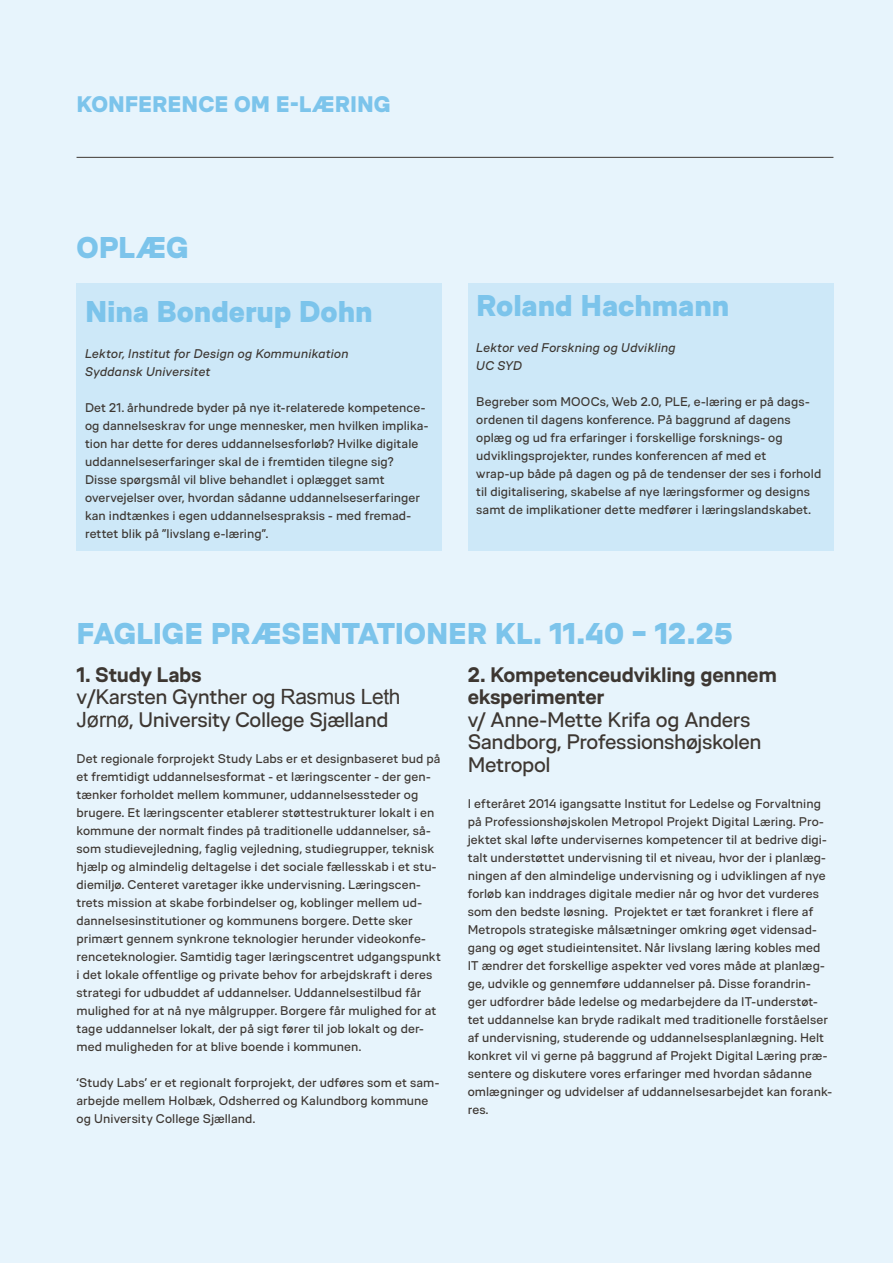
<style>
.page{position:relative;width:893px;height:1263px;background:#e7f4fc}
.page>*{position:absolute;margin:0;border:0;box-sizing:border-box;transform-origin:0 0}
.t1{font:900 30px "VIA Type";letter-spacing:-.005em;color:#7cc4eb}
.t2{font:900 22.5px "VIA Type";color:#7cc4eb}
.t3{font:21px/22.5px "VIA Type";letter-spacing:-.02em;color:#3d3732}
.t4{font:700 21px/22.5px "VIA Type";letter-spacing:-.015em;color:#3d3732}
.t5{font:12.6px/18px "VIA Type";letter-spacing:.005em;color:#3d3732}
.t6{font:italic 12.6px/18px "VIA Type";letter-spacing:.005em;color:#3d3732}
.s1{font-weight:700}
.s2{font-family:"Arial"}
</style>
<div class="page">
<hr style="left:77px;top:157px;width:756px;height:1px;background:#3d3732">
<div style="left:77px;top:283px;width:365px;height:268px;background:#cde8f8"></div>
<div style="left:468px;top:283px;width:365px;height:268px;background:#cde8f8"></div>
<h2 class="t2" style="left:77px;top:90px;width:316px">KONFERENCE OM E-LÆRING</h2>
<h1 class="t1" style="left:77px;top:229px;width:114px">OPLÆG</h1>
<h1 class="t1" style="left:85px;top:293px;width:289px">Nina Bonderup Dohn</h1>
<p class="t6" style="left:85px;top:345px;width:265px">Lektor, Institut for Design og Kommunikation<br>Syddansk Universitet</p>
<p class="t5" style="left:85px;top:399px;width:345px">Det 21. århundrede byder på nye it-relaterede kompetence&shy;og dannelseskrav for unge mennesker, men hvilken implika&shy;tion har dette for deres uddannelsesforløb? Hvilke digitale uddannelseserfaringer skal de i fremtiden tilegne sig?<br>Disse spørgsmål vil blive behandlet i oplægget samt overvejelser over, hvordan sådanne uddannelseserfaringer kan indtænkes i egen uddannelsespraksis - med fremad&shy;rettet blik på ”livslang e-læring”.</p>
<h1 class="t1" style="left:476px;top:287px;width:255px">Roland Hachmann</h1>
<p class="t6" style="left:476px;top:339px;width:201px">Lektor ved Forskning og Udvikling<br>UC SYD</p>
<p class="t5" style="left:476px;top:393px;width:347px">Begreber som MOOCs, Web 2.0, PLE, e-læring er på dags&shy;ordenen til dagens konference. På baggrund af dagens oplæg og ud fra erfaringer i forskellige forsknings- og udviklingsprojekter, rundes konferencen af med et<br>wrap-up både på dagen og på de tendenser der ses i forhold til digitalisering, skabelse af nye læringsformer og designs samt de implikationer dette medfører i læringslandskabet.</p>
<h1 class="t1" style="left:77px;top:615px;width:657px">FAGLIGE PRÆSENTATIONER KL. 11.40 – 12.25</h1>
<h3 class="t3" style="left:77px;top:663px;width:325px"><span class="s1">1. Study Labs<br></span>v/Karsten Gynther og <span class="s2">Rasmus Leth<br>Jørnø</span>, University College Sjælland</h3>
<p class="t5" style="left:77px;top:749px;width:366px">Det regionale forprojekt Study Labs er et designbaseret bud på et fremtidigt uddannelsesformat - et læringscenter - der gen&shy;tænker forholdet mellem kommuner, uddannelsessteder og brugere. Et læringscenter etablerer støttestrukturer lokalt i en kommune der normalt findes på traditionelle uddannelser, så&shy;som studievejledning, faglig vejledning, studiegrupper, teknisk hjælp og almindelig deltagelse i det sociale fællesskab i et stu&shy;diemiljø. Centeret varetager ikke undervisning. Læringscen&shy;trets mission at skabe forbindelser og, koblinger mellem ud&shy;dannelsesinstitutioner og kommunens borgere. Dette sker primært gennem synkrone teknologier herunder videokonfe&shy;renceteknologier. Samtidig tager læringscentret udgangspunkt i det lokale offentlige og private behov for arbejdskraft i deres strategi for udbuddet af uddannelser. Uddannelsestilbud får mulighed for at nå nye målgrupper. Borgere får mulighed for at tage uddannelser lokalt, der på sigt fører til job lokalt og der&shy;med muligheden for at blive boende i kommunen.</p>
<p class="t5" style="left:77px;top:1073px;width:364px">‘Study Labs’ er et regionalt forprojekt, der udføres som et sam&shy;arbejde mellem Holbæk, Odsherred og Kalundborg kommune og University College Sjælland.</p>
<h3 class="t4" style="left:468px;top:663px;width:311px">2. Kompetenceudvikling gennem eksperimenter</h3>
<h3 class="t3" style="left:468px;top:708px;width:295px">v/ Anne-Mette Krifa og Anders<br>Sandborg, Professionshøjskolen<br>Metropol</h3>
<p class="t5" style="left:468px;top:794px;width:366px">I efteråret 2014 igangsatte Institut for Ledelse og Forvaltning på Professionshøjskolen Metropol Projekt Digital Læring. Pro&shy;jektet skal løfte undervisernes kompetencer til at bedrive digi&shy;talt understøttet undervisning til et niveau, hvor der i planlæg&shy;ningen af den almindelige undervisning og i udviklingen af nye forløb kan inddrages digitale medier når og hvor det vurderes som den bedste løsning. Projektet er tæt forankret i flere af Metropols strategiske målsætninger omkring øget vidensad&shy;gang og øget studieintensitet. Når livslang læring kobles med IT ændrer det forskellige aspekter ved vores måde at planlæg&shy;ge, udvikle og gennemføre uddannelser på. Disse forandrin&shy;ger udfordrer både ledelse og medarbejdere da IT-understøt&shy;tet uddannelse kan bryde radikalt med traditionelle forståelser af undervisning, studerende og uddannelsesplanlægning. Helt konkret vil vi gerne på baggrund af Projekt Digital Læring præ&shy;sentere og diskutere vores erfaringer med hvordan sådanne omlægninger og udvidelser af uddannelsesarbejdet kan forank&shy;res.</p>
</div>
